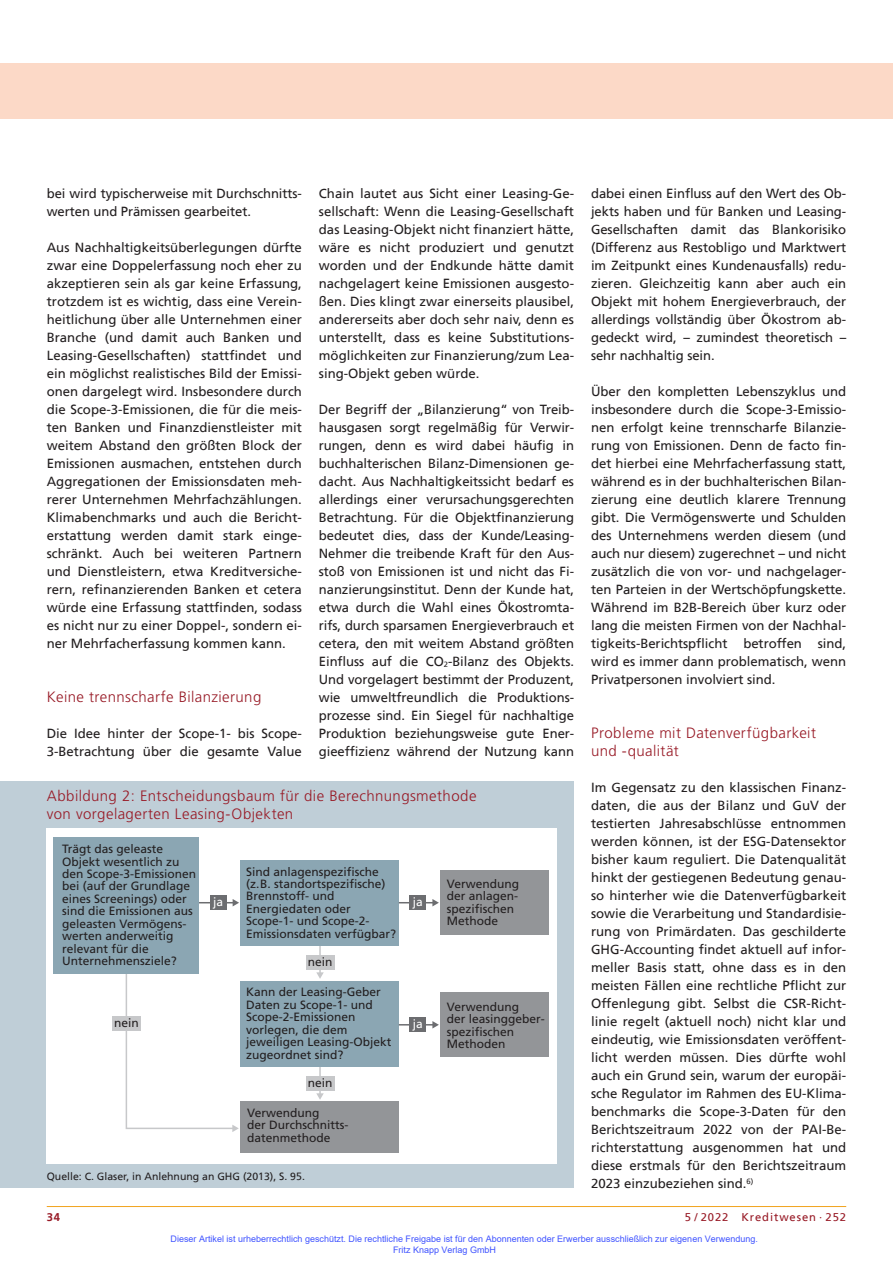
<style>
.page{position:relative;width:893px;height:1263px;background:#fff}
.page>*{position:absolute;margin:0;border:0;box-sizing:border-box;transform-origin:0 0}
.t1{font:300 15px/18px "Frutiger";letter-spacing:.025em;color:#981a26}
.t2{font:13.2px/18px "Frutiger";letter-spacing:-.005em;color:#231f20;text-align:justify}
.t3{font:12px/12.5px "Frutiger";color:#231f20}
.t4{font:12px "Frutiger";color:#fff}
.t5{font:11.25px "Frutiger";letter-spacing:.08em;color:#981a26}
.t6{font:700 11.25px "Frutiger";color:#981a26}
.t7{font:10.5px "Frutiger";color:#231f20}
.t8{font:9px/10.8px "Arial";color:#4054ff}
</style>
<div class="page">
<hr style="left:47px;top:1206px;width:799px;height:1px;background:#f1a31e">
<div style="left:0;top:64px;width:893px;height:55px;background:#fcd9c7"></div>
<div style="left:0;top:781px;width:574px;height:407px;background:#bfced7"></div>
<div style="left:47px;top:828px;width:510px;height:335px;background:#fff"></div>
<hr style="left:319px;top:942px;width:2px;height:31px;background:#c7c8ca">
<svg style="left:316px;top:972px;width:8px;height:7px"></svg>
<div style="left:306px;top:955px;width:28px;height:15px;background:#c7c8ca"></div>
<svg style="left:125px;top:973px;width:114px;height:159px"></svg>
<div style="left:112px;top:1016px;width:29px;height:15px;background:#c7c8ca"></div>
<hr style="left:319px;top:1059px;width:2px;height:35px;background:#c7c8ca">
<svg style="left:316px;top:1093px;width:8px;height:7px"></svg>
<div style="left:306px;top:1076px;width:28px;height:15px;background:#c7c8ca"></div>
<div style="left:240px;top:1101px;width:159px;height:52px;background:#939598"></div>
<div style="left:240px;top:981px;width:159px;height:85px;background:#8ba6b3"></div>
<div style="left:440px;top:992px;width:108px;height:65px;background:#939598"></div>
<div style="left:53px;top:837px;width:146px;height:136px;background:#8ba6b3"></div>
<div style="left:240px;top:860px;width:159px;height:85px;background:#8ba6b3"></div>
<div style="left:440px;top:870px;width:108px;height:65px;background:#939598"></div>
<hr style="left:199px;top:902px;width:35px;height:1px;background:#6c6d70">
<svg style="left:233px;top:899px;width:6px;height:7px"></svg>
<div style="left:210px;top:895px;width:16px;height:15px;background:#6c6d70"></div>
<hr style="left:399px;top:902px;width:34px;height:1px;background:#6c6d70">
<svg style="left:432px;top:899px;width:7px;height:7px"></svg>
<div style="left:410px;top:895px;width:16px;height:15px;background:#6c6d70"></div>
<hr style="left:399px;top:1024px;width:34px;height:1px;background:#6c6d70">
<svg style="left:432px;top:1021px;width:7px;height:7px"></svg>
<div style="left:410px;top:1017px;width:16px;height:15px;background:#6c6d70"></div>
<p class="t2" style="left:47px;top:185px;width:257px">bei wird typischerweise mit Durchschnitts&shy;werten und Prämissen gearbeitet.</p>
<p class="t2" style="left:47px;top:239px;width:257px">Aus Nachhaltigkeitsüberlegungen dürfte zwar eine Doppelerfassung noch eher zu akzeptieren sein als gar keine Erfassung, trotzdem ist es wichtig, dass eine Verein&shy;heitlichung über alle Unternehmen einer Branche (und damit auch Banken und Leasing-Gesellschaften) stattfindet und ein möglichst realistisches Bild der Emissi&shy;onen dargelegt wird. Insbesondere durch die Scope-3-Emissionen, die für die meis&shy;ten Banken und Finanzdienstleister mit weitem Abstand den größten Block der Emissionen ausmachen, entstehen durch Aggregationen der Emissionsdaten meh&shy;rerer Unternehmen Mehrfachzählungen.<br>Klimabenchmarks und auch die Bericht&shy;erstattung werden damit stark einge&shy;schränkt. Auch bei weiteren Partnern und Dienstleistern, etwa Kreditversiche&shy;rern, refinanzierenden Banken et cetera würde eine Erfassung stattfinden, sodass es nicht nur zu einer Doppel-, sondern ei&shy;ner Mehrfacherfassung kommen kann.</p>
<p class="t1" style="left:47px;top:688px;width:216px">Keine trennscharfe Bilanzierung</p>
<p class="t2" style="left:47px;top:725px;width:257px">Die Idee hinter der Scope-1- bis Scope-<br>3-Betrachtung über die gesamte Value</p>
<p class="t2" style="left:319px;top:185px;width:257px">Chain lautet aus Sicht einer Leasing-Ge&shy;sellschaft: Wenn die Leasing-Gesellschaft das Leasing-Objekt nicht finanziert hätte, wäre es nicht produziert und genutzt worden und der Endkunde hätte damit nachgelagert keine Emissionen ausgesto&shy;ßen. Dies klingt zwar einerseits plausibel, andererseits aber doch sehr naiv, denn es unterstellt, dass es keine Substitutions&shy;möglichkeiten zur Finanzierung/zum Lea&shy;sing-Objekt geben würde.</p>
<p class="t2" style="left:319px;top:401px;width:257px">Der Begriff der „Bilanzierung“ von Treib&shy;hausgasen sorgt regelmäßig für Verwir&shy;rungen, denn es wird dabei häufig in buchhalterischen Bilanz-Dimensionen ge&shy;dacht. Aus Nachhaltigkeitssicht bedarf es allerdings einer verursachungsgerechten Betrachtung. Für die Objektfinanzierung bedeutet dies, dass der Kunde/Leasing-Nehmer die treibende Kraft für den Aus&shy;stoß von Emissionen ist und nicht das Fi&shy;nanzierungsinstitut. Denn der Kunde hat, etwa durch die Wahl eines Ökostromta&shy;rifs, durch sparsamen Energieverbrauch et cetera, den mit weitem Abstand größten Einfluss auf die CO<sub>2</sub>-Bilanz des Objekts.<br>Und vorgelagert bestimmt der Produzent, wie umweltfreundlich die Produktions&shy;prozesse sind. Ein Siegel für nachhaltige Produktion beziehungsweise gute Ener&shy;gieeffizienz während der Nutzung kann</p>
<p class="t1" style="left:47px;top:787px;width:431px">Abbildung 2: Entscheidungsbaum für die Berechnungsmethode von vorgelagerten Leasing-Objekten</p>
<p class="t3" style="left:62px;top:843px;width:136px">Trägt das geleaste<br>Objekt wesentlich zu den Scope-3-Emissionen bei (auf der Grundlage eines Screenings) oder sind die Emissionen aus geleasten Vermögens&shy;werten anderweitig relevant für die<br>Unternehmensziele?</p>
<p class="t3" style="left:114px;top:1016px;width:26px">nein</p>
<p class="t3" style="left:246px;top:865px;width:152px">Sind anlagenspezifische (z.B. standortspezifische)<br>Brennstoff- und<br>Energiedaten oder<br>Scope-1- und Scope-2-<br>Emissionsdaten verfügbar?</p>
<p class="t4" style="left:213px;top:895px;width:12px">ja</p>
<p class="t4" style="left:413px;top:895px;width:12px">ja</p>
<p class="t3" style="left:308px;top:955px;width:26px">nein</p>
<p class="t3" style="left:246px;top:986px;width:147px">Kann der Leasing-Geber<br>Daten zu Scope-1- und<br>Scope-2-Emissionen vorlegen, die dem jeweiligen Leasing-Objekt zugeordnet sind?</p>
<p class="t3" style="left:308px;top:1076px;width:26px">nein</p>
<p class="t3" style="left:247px;top:1106px;width:103px">Verwendung<br>der Durchschnitts&shy;datenmethode</p>
<p class="t4" style="left:413px;top:1017px;width:12px">ja</p>
<p class="t7" style="left:47px;top:1171px;width:260px">Quelle: C. Glaser, in Anlehnung an GHG (2013), S. 95.</p>
<p class="t3" style="left:447px;top:877px;width:74px">Verwendung der anlagen&shy;spezifischen<br>Methode</p>
<p class="t3" style="left:447px;top:1000px;width:99px">Verwendung<br>der leasinggeber&shy;spezifischen<br>Methoden</p>
<p class="t2" style="left:591px;top:185px;width:257px">dabei einen Einfluss auf den Wert des Ob&shy;jekts haben und für Banken und Leasing-Gesellschaften damit das Blankorisiko (Differenz aus Restobligo und Marktwert im Zeitpunkt eines Kundenausfalls) redu&shy;zieren. Gleichzeitig kann aber auch ein Objekt mit hohem Energieverbrauch, der allerdings vollständig über Ökostrom ab&shy;gedeckt wird, – zumindest theoretisch – sehr nachhaltig sein.</p>
<p class="t2" style="left:591px;top:383px;width:257px">Über den kompletten Lebenszyklus und insbesondere durch die Scope-3-Emissio&shy;nen erfolgt keine trennscharfe Bilanzie&shy;rung von Emissionen. Denn de facto fin&shy;det hierbei eine Mehrfacherfassung statt, während es in der buchhalterischen Bilan&shy;zierung eine deutlich klarere Trennung gibt. Die Vermögenswerte und Schulden des Unternehmens werden diesem (und auch nur diesem) zugerechnet – und nicht zusätzlich die von vor- und nachgelager&shy;ten Parteien in der Wertschöpfungskette.<br>Während im B2B-Bereich über kurz oder lang die meisten Firmen von der Nachhal&shy;tigkeits-Berichtspflicht betroffen sind, wird es immer dann problematisch, wenn Privatpersonen involviert sind.</p>
<p class="t1" style="left:591px;top:724px;width:226px">Probleme mit Datenverfügbarkeit und -qualität</p>
<p class="t2" style="left:591px;top:779px;width:257px">Im Gegensatz zu den klassischen Finanz&shy;daten, die aus der Bilanz und GuV der testierten Jahresabschlüsse entnommen werden können, ist der ESG-Datensektor bisher kaum reguliert. Die Datenqualität hinkt der gestiegenen Bedeutung genau&shy;so hinterher wie die Datenverfügbarkeit sowie die Verarbeitung und Standardisie&shy;rung von Primärdaten. Das geschilderte GHG-Accounting findet aktuell auf infor&shy;meller Basis statt, ohne dass es in den meisten Fällen eine rechtliche Pflicht zur Offenlegung gibt. Selbst die CSR-Richt&shy;linie regelt (aktuell noch) nicht klar und eindeutig, wie Emissionsdaten veröffent&shy;licht werden müssen. Dies dürfte wohl auch ein Grund sein, warum der europäi&shy;sche Regulator im Rahmen des EU-Klima&shy;benchmarks die Scope-3-Daten für den Berichtszeitraum 2022 von der PAI-Be&shy;richterstattung ausgenommen hat und diese erstmals für den Berichtszeitraum 2023 einzubeziehen sind.<sup>6)</sup></p>
<p class="t6" style="left:47px;top:1211px;width:15px">34</p>
<p class="t5" style="left:685px;top:1211px;width:163px">5 / 2022 Kreditwesen · 252</p>
<p class="t8" style="left:393px;top:1233px;width:366px;text-indent:-223px">Dieser Artikel ist urheberrechtlich geschützt. Die rechtliche Freigabe ist für den Abonnenten oder Erwerber ausschließlich zur eigenen Verwendung.<br>Fritz Knapp Verlag GmbH</p>
</div>
